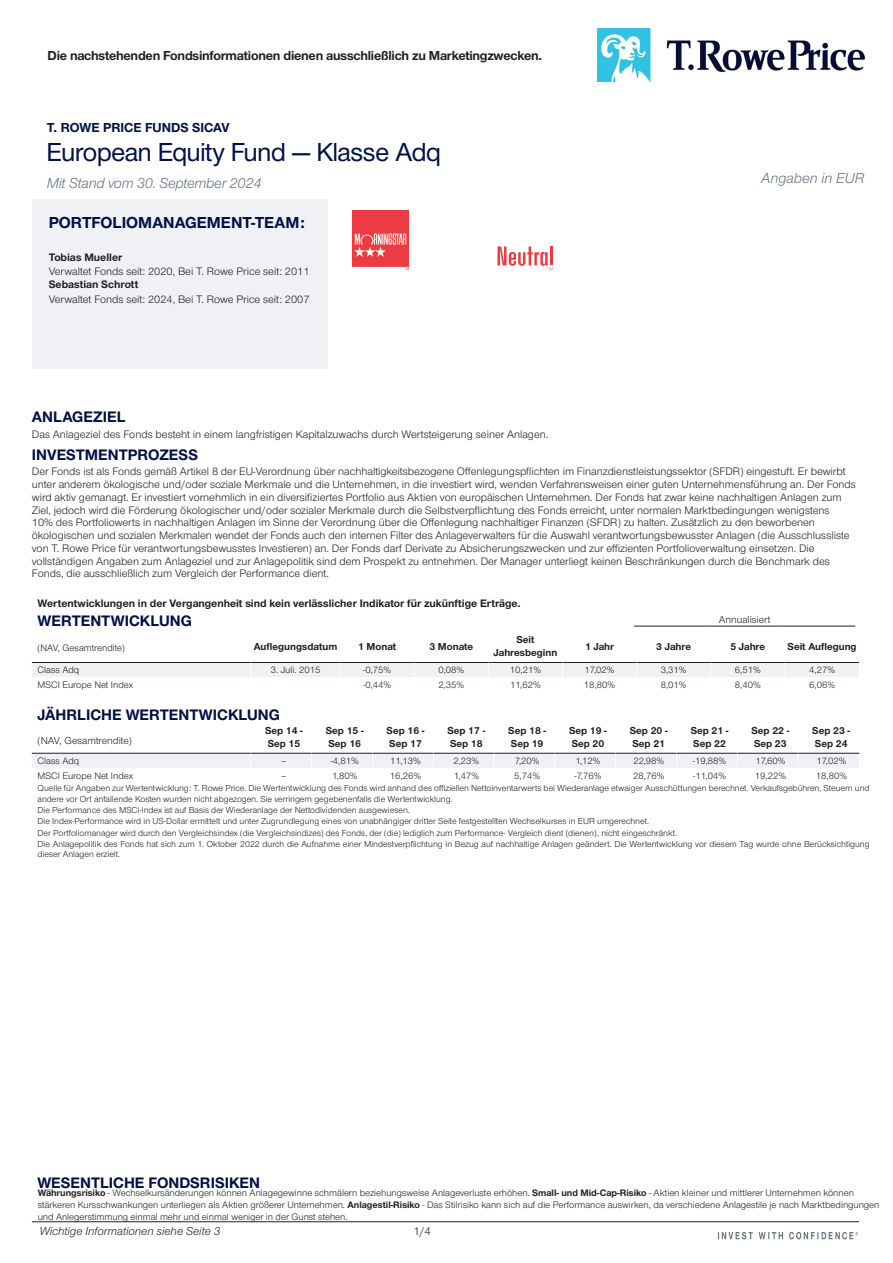
<style>
.page{position:relative;width:893px;height:1263px;background:#fff}
.page>*{position:absolute;margin:0;border:0;box-sizing:border-box;transform-origin:0 0}
.t1{font:500 27px "Nimbus San Nov D";letter-spacing:-.005em;color:#001145}
.t2{font:700 16.5px "Nimbus San Nov";color:#001145}
.t3{font:700 15.75px "Nimbus San Nov";color:#001145}
.t4{font:italic 15px "Nimbus San Nov";letter-spacing:-.015em;color:#65717f}
.t5{font:700 13.5px "Nimbus San Nov";letter-spacing:-.015em;color:#231f20}
.t6{font:700 13.5px "Nimbus San Nov";color:#001145}
.t7{font:italic 12px "Nimbus San Nov";color:#231f20}
.t8{font:12px "Nimbus San Nov";color:#231f20}
.t9{font:11.25px/12.8px "Nimbus San Nov";color:#231f20}
.t10{font:700 11.25px "Nimbus San Nov";color:#231f20}
.t11{font:700 10.5px/12.6px "Nimbus San Nov";color:#231f20}
.t12{font:10.5px "Nimbus San Nov";color:#231f20}
.t13{font:9.75px/11.7px "Nimbus San Nov";color:#231f20}
.t14{font:9px/10.9px "Nimbus San Nov";color:#231f20}
.s1{font-weight:700}
</style>
<div class="page">
<div style="left:32px;top:200px;width:295px;height:169px;background:#eff1f4"></div>
<svg style="left:353px;top:210px;width:200px;height:60px"></svg>
<hr style="left:634px;top:626px;width:74px;height:1px;background:#231f20">
<hr style="left:708px;top:626px;width:74px;height:1px;background:#231f20">
<hr style="left:782px;top:626px;width:73px;height:1px;background:#231f20">
<svg style="left:32px;top:662px;width:828px;height:106px"></svg>
<hr style="left:32px;top:1221px;width:827px;height:1px;background:#231f20">
<svg style="left:718px;top:1232px;width:140px;height:7px"></svg>
<img style="left:597px;top:28px;width:269px;height:53px">
<p class="t5" style="left:48px;top:48px;width:496px">Die nachstehenden Fondsinformationen dienen ausschließlich zu Marketingzwecken.</p>
<p class="t6" style="left:47px;top:120px;width:184px">T. ROWE PRICE FUNDS SICAV</p>
<h1 class="t1" style="left:47px;top:136px;width:396px">European Equity Fund — Klasse Adq</h1>
<h3 class="t4" style="left:47px;top:174px;width:216px">Mit Stand vom 30. September 2024</h3>
<h2 class="t2" style="left:49px;top:213px;width:258px">PORTFOLIOMANAGEMENT-TEAM:</h2>
<p class="t10" style="left:49px;top:251px;width:75px">Tobias Mueller</p>
<p class="t9" style="left:49px;top:265px;width:262px">Verwaltet Fonds seit: 2020, Bei T. Rowe Price seit: 2011</p>
<p class="t10" style="left:49px;top:278px;width:91px">Sebastian Schrott</p>
<p class="t9" style="left:49px;top:293px;width:262px">Verwaltet Fonds seit: 2024, Bei T. Rowe Price seit: 2007</p>
<h3 class="t4" style="left:761px;top:170px;width:105px">Angaben in EUR</h3>
<h3 class="t3" style="left:32px;top:407px;width:95px">ANLAGEZIEL</h3>
<p class="t9" style="left:32px;top:428px;width:518px">Das Anlageziel des Fonds besteht in einem langfristigen Kapitalzuwachs durch Wertsteigerung seiner Anlagen.</p>
<h3 class="t3" style="left:32px;top:445px;width:168px">INVESTMENTPROZESS</h3>
<p class="t9" style="left:32px;top:465px;width:825px">Der Fonds ist als Fonds gemäß Artikel 8 der EU-Verordnung über nachhaltigkeitsbezogene Offenlegungspflichten im Finanzdienstleistungssektor (SFDR) eingestuft. Er bewirbt unter anderem ökologische und/oder soziale Merkmale und die Unternehmen, in die investiert wird, wenden Verfahrensweisen einer guten Unternehmensführung an. Der Fonds wird aktiv gemanagt. Er investiert vornehmlich in ein diversifiziertes Portfolio aus Aktien von europäischen Unternehmen. Der Fonds hat zwar keine nachhaltigen Anlagen zum Ziel, jedoch wird die Förderung ökologischer und/oder sozialer Merkmale durch die Selbstverpflichtung des Fonds erreicht, unter normalen Marktbedingungen wenigstens<br>10% des Portfoliowerts in nachhaltigen Anlagen im Sinne der Verordnung über die Offenlegung nachhaltiger Finanzen (SFDR) zu halten. Zusätzlich zu den beworbenen ökologischen und sozialen Merkmalen wendet der Fonds auch den internen Filter des Anlageverwalters für die Auswahl verantwortungsbewusster Anlagen (die Ausschlussliste von T. Rowe Price für verantwortungsbewusstes Investieren) an. Der Fonds darf Derivate zu Absicherungszwecken und zur effizienten Portfolioverwaltung einsetzen. Die vollständigen Angaben zum Anlageziel und zur Anlagepolitik sind dem Prospekt zu entnehmen. Der Manager unterliegt keinen Beschränkungen durch die Benchmark des Fonds, die ausschließlich zum Vergleich der Performance dient.</p>
<p class="t10" style="left:38px;top:596px;width:485px">Wertentwicklungen in der Vergangenheit sind kein verlässlicher Indikator für zukünftige Erträge.</p>
<h3 class="t3" style="left:38px;top:611px;width:156px">WERTENTWICKLUNG</h3>
<p class="t12" style="left:719px;top:613px;width:53px">Annualisiert</p>
<p class="t13" style="left:38px;top:642px;width:89px">(NAV, Gesamtrendite)</p>
<p class="t11" style="left:254px;top:640px;width:85px">Auflegungsdatum</p>
<p class="t11" style="left:358px;top:640px;width:40px">1 Monat</p>
<p class="t11" style="left:429px;top:640px;width:45px">3 Monate</p>
<p class="t11" style="left:494px;top:634px;width:65px;text-align:center">Seit<br>Jahresbeginn</p>
<p class="t11" style="left:585px;top:640px;width:31px">1 Jahr</p>
<p class="t11" style="left:656px;top:640px;width:36px">3 Jahre</p>
<p class="t11" style="left:730px;top:640px;width:36px">5 Jahre</p>
<p class="t11" style="left:788px;top:640px;width:71px">Seit Auflegung</p>
<p class="t13" style="left:38px;top:664px;width:43px">Class Adq</p>
<p class="t13" style="left:271px;top:664px;width:51px">3. Juli. 2015</p>
<p class="t13" style="left:363px;top:664px;width:30px">-0,75%</p>
<p class="t13" style="left:438px;top:664px;width:27px">0,08%</p>
<p class="t13" style="left:510px;top:664px;width:33px">10,21%</p>
<p class="t13" style="left:584px;top:664px;width:32px">17,02%</p>
<p class="t13" style="left:661px;top:664px;width:27px">3,31%</p>
<p class="t13" style="left:735px;top:664px;width:27px">6,51%</p>
<p class="t13" style="left:809px;top:664px;width:27px">4,27%</p>
<p class="t13" style="left:38px;top:679px;width:97px">MSCI Europe Net Index</p>
<p class="t13" style="left:363px;top:679px;width:30px">-0,44%</p>
<p class="t13" style="left:439px;top:679px;width:27px">2,35%</p>
<p class="t13" style="left:510px;top:679px;width:32px">11,62%</p>
<p class="t13" style="left:584px;top:679px;width:33px">18,80%</p>
<p class="t13" style="left:661px;top:679px;width:27px">8,01%</p>
<p class="t13" style="left:735px;top:679px;width:27px">8,40%</p>
<p class="t13" style="left:809px;top:679px;width:27px">6,06%</p>
<h3 class="t3" style="left:38px;top:705px;width:244px">JÄHRLICHE WERTENTWICKLUNG</h3>
<p class="t12" style="left:38px;top:734px;width:96px">(NAV, Gesamtrendite)</p>
<p class="t11" style="left:265px;top:724px;width:39px">Sep 14 -<br>Sep 15</p>
<p class="t11" style="left:326px;top:724px;width:39px">Sep 15 -<br>Sep 16</p>
<p class="t11" style="left:387px;top:724px;width:39px">Sep 16 -<br>Sep 17</p>
<p class="t11" style="left:447px;top:724px;width:39px">Sep 17 -<br>Sep 18</p>
<p class="t11" style="left:508px;top:724px;width:39px">Sep 18 -<br>Sep 19</p>
<p class="t11" style="left:569px;top:724px;width:39px">Sep 19 -<br>Sep 20</p>
<p class="t11" style="left:630px;top:724px;width:39px">Sep 20 -<br>Sep 21</p>
<p class="t11" style="left:691px;top:724px;width:39px">Sep 21 -<br>Sep 22</p>
<p class="t11" style="left:751px;top:724px;width:39px">Sep 22 -<br>Sep 23</p>
<p class="t11" style="left:812px;top:724px;width:39px">Sep 23 -<br>Sep 24</p>
<p class="t13" style="left:38px;top:755px;width:43px">Class Adq</p>
<p class="t13" style="left:281px;top:755px;width:7px">–</p>
<p class="t13" style="left:331px;top:755px;width:29px">-4,81%</p>
<p class="t13" style="left:390px;top:755px;width:32px">11,13%</p>
<p class="t13" style="left:454px;top:755px;width:27px">2,23%</p>
<p class="t13" style="left:515px;top:755px;width:26px">7,20%</p>
<p class="t13" style="left:575px;top:755px;width:27px">1,12%</p>
<p class="t13" style="left:633px;top:755px;width:32px">22,98%</p>
<p class="t13" style="left:693px;top:755px;width:35px">-19,88%</p>
<p class="t13" style="left:755px;top:755px;width:32px">17,60%</p>
<p class="t13" style="left:816px;top:755px;width:32px">17,02%</p>
<p class="t13" style="left:38px;top:770px;width:97px">MSCI Europe Net Index</p>
<p class="t13" style="left:281px;top:770px;width:7px">–</p>
<p class="t13" style="left:332px;top:770px;width:27px">1,80%</p>
<p class="t13" style="left:390px;top:770px;width:33px">16,26%</p>
<p class="t13" style="left:454px;top:770px;width:27px">1,47%</p>
<p class="t13" style="left:514px;top:770px;width:27px">5,74%</p>
<p class="t13" style="left:574px;top:770px;width:28px">-7,76%</p>
<p class="t13" style="left:633px;top:770px;width:33px">28,76%</p>
<p class="t13" style="left:693px;top:770px;width:34px">-11,04%</p>
<p class="t13" style="left:755px;top:770px;width:33px">19,22%</p>
<p class="t13" style="left:816px;top:770px;width:33px">18,80%</p>
<p class="t14" style="left:38px;top:783px;width:833px">Quelle für Angaben zur Wertentwicklung: T. Rowe Price. Die Wertentwicklung des Fonds wird anhand des offiziellen Nettoinventarwerts bei Wiederanlage etwaiger Ausschüttungen berechnet. Verkaufsgebühren, Steuern und andere vor Ort anfallende Kosten wurden nicht abgezogen. Sie verringern gegebenenfalls die Wertentwicklung.<br>Die Performance des MSCI-Index ist auf Basis der Wiederanlage der Nettodividenden ausgewiesen.<br>Die Index-Performance wird in US-Dollar ermittelt und unter Zugrundlegung eines von unabhängiger dritter Seite festgestellten Wechselkurses in EUR umgerechnet.<br>Der Portfoliomanager wird durch den Vergleichsindex (die Vergleichsindizes) des Fonds, der (die) lediglich zum Performance- Vergleich dient (dienen), nicht eingeschränkt.<br>Die Anlagepolitik des Fonds hat sich zum 1. Oktober 2022 durch die Aufnahme einer Mindestverpflichtung in Bezug auf nachhaltige Anlagen geändert. Die Wertentwicklung vor diesem Tag wurde ohne Berücksichtigung dieser Anlagen erzielt.</p>
<h3 class="t3" style="left:37px;top:1173px;width:224px">WESENTLICHE FONDSRISIKEN</h3>
<p class="t13" style="left:38px;top:1187px;width:843px"><span class="s1">Währungsrisiko</span> - Wechselkursänderungen können Anlagegewinne schmälern beziehungsweise Anlageverluste erhöhen. <span class="s1">Small- und Mid-Cap-Risiko</span> - Aktien kleiner und mittlerer Unternehmen können stärkeren Kursschwankungen unterliegen als Aktien größerer Unternehmen. <span class="s1">Anlagestil-Risiko</span> - Das Stilrisiko kann sich auf die Performance auswirken, da verschiedene Anlagestile je nach Marktbedingungen und Anlegerstimmung einmal mehr und einmal weniger in der Gunst stehen.</p>
<p class="t7" style="left:39px;top:1224px;width:183px">Wichtige Informationen siehe Seite 3</p>
<p class="t8" style="left:414px;top:1224px;width:19px">1/4</p>
</div>
